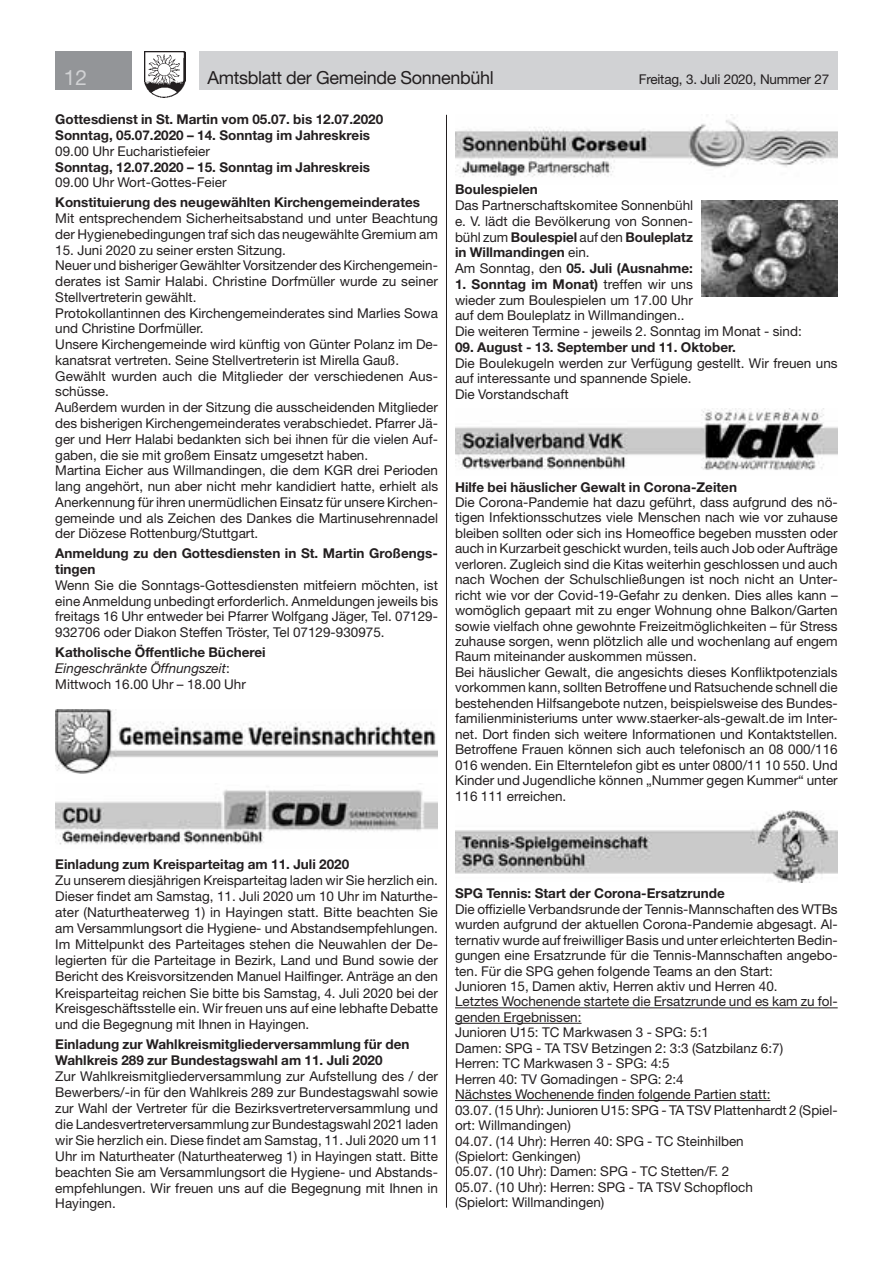
<style>
.page{position:relative;width:893px;height:1263px;background:#fff}
.page>*{position:absolute;margin:0;border:0;box-sizing:border-box;transform-origin:0 0}
.t1{font:21px "Helvetica Neue LT Std";color:#d1d2d4}
.t2{font:18px "Helvetica Neue LT Std";letter-spacing:-.02em;color:#231f20}
.t3{font:13.5px/15.5px "Helvetica Neue LT Std";color:#231f20}
.t4{font:700 13.5px/15.8px "Helvetica Neue LT Std";color:#231f20}
.s1{font-weight:400;font-style:italic}
.s2{font-weight:400}
.s3{font-weight:700}
</style>
<div class="page">
<div style="left:199px;top:51px;width:639px;height:38px;background:#d1d2d4"></div>
<div style="left:55px;top:51px;width:77px;height:38px;background:#939598"></div>
<img style="left:145px;top:51px;width:41px;height:47px">
<img style="left:55px;top:710px;width:383px;height:64px">
<img style="left:55px;top:789px;width:383px;height:56px">
<hr style="left:455px;top:1007px;width:383px;height:1px;background:#231f20">
<hr style="left:455px;top:1023px;width:126px;height:1px;background:#231f20">
<hr style="left:455px;top:1100px;width:315px;height:1px;background:#231f20">
<img style="left:455px;top:117px;width:383px;height:60px">
<img style="left:455px;top:409px;width:383px;height:61px">
<img style="left:455px;top:810px;width:383px;height:72px">
<img style="left:701px;top:200px;width:137px;height:97px">
<hr style="left:446px;top:115px;width:1px;height:1093px;background:#231f20">
<h1 class="t1" style="left:64px;top:65px;width:25px">12</h1>
<h2 class="t2" style="left:207px;top:67px;width:288px">Amtsblatt der Gemeinde Sonnenbühl</h2>
<p class="t3" style="left:639px;top:71px;width:192px">Freitag, 3. Juli 2020, Nummer 27</p>
<p class="t4" style="left:55px;top:111px;width:329px">Gottesdienst in St. Martin vom 05.07. bis 12.07.2020<br>Sonntag, 05.07.2020 – 14. Sonntag im Jahreskreis</p>
<p class="t3" style="left:55px;top:143px;width:156px">09.00 Uhr Eucharistiefeier</p>
<p class="t4" style="left:55px;top:159px;width:316px">Sonntag, 12.07.2020 – 15. Sonntag im Jahreskreis</p>
<p class="t3" style="left:55px;top:175px;width:173px">09.00 Uhr Wort-Gottes-Feier</p>
<p class="t4" style="left:55px;top:194px;width:366px">Konstituierung des neugewählten Kirchengemeinderates</p>
<p class="t3" style="left:55px;top:210px;width:384px">Mit entsprechendem Sicherheitsabstand und unter Beachtung der Hygienebedingungen traf sich das neugewählte Gremium am</p>
<p class="t3" style="left:55px;top:242px;width:384px">15. Juni 2020 zu seiner ersten Sitzung.<br>Neuer und bisheriger Gewählter Vorsitzender des Kirchengemein&shy;derates ist Samir Halabi. Christine Dorfmüller wurde zu seiner Stellvertreterin gewählt.<br>Protokollantinnen des Kirchengemeinderates sind Marlies Sowa und Christine Dorfmüller.<br>Unsere Kirchengemeinde wird künftig von Günter Polanz im De&shy;kanatsrat vertreten. Seine Stellvertreterin ist Mirella Gauß.<br>Gewählt wurden auch die Mitglieder der verschiedenen Aus&shy;schüsse.<br>Außerdem wurden in der Sitzung die ausscheidenden Mitglieder des bisherigen Kirchengemeinderates verabschiedet. Pfarrer Jä&shy;ger und Herr Halabi bedankten sich bei ihnen für die vielen Auf&shy;gaben, die sie mit großem Einsatz umgesetzt haben.<br>Martina Eicher aus Willmandingen, die dem KGR drei Perioden lang angehört, nun aber nicht mehr kandidiert hatte, erhielt als Anerkennung für ihren unermüdlichen Einsatz für unsere Kirchen&shy;gemeinde und als Zeichen des Dankes die Martinusehrennadel der Diözese Rottenburg/Stuttgart.</p>
<p class="t4" style="left:55px;top:545px;width:384px">Anmeldung zu den Gottesdiensten in St. Martin Großengs&shy;tingen</p>
<p class="t3" style="left:55px;top:577px;width:384px;text-align:justify">Wenn Sie die Sonntags-Gottesdiensten mitfeiern möchten, ist eine Anmeldung unbedingt erforderlich. Anmeldungen jeweils bis freitags 16 Uhr entweder bei Pfarrer Wolfgang Jäger, Tel. 07129- 932706 oder Diakon Steffen Tröster, Tel 07129-930975.</p>
<p class="t4" style="left:55px;top:644px;width:212px">Katholische Öffentliche Bücherei<br><span class="s1">Eingeschränkte Öffnungszeit</span><span class="s2">:<br>Mittwoch 16.00 Uhr – 18.00 Uhr</span></p>
<p class="t4" style="left:455px;top:181px;width:84px">Boulespielen</p>
<p class="t3" style="left:455px;top:197px;width:240px">Das Partnerschaftskomitee Sonnenbühl e. V. lädt die Bevölkerung von Sonnen&shy;bühl zum <span class="s3">Boulespiel</span> auf den <span class="s3">Bouleplatz in Willmandingen</span> ein.<br>Am Sonntag, den <span class="s3">05. Juli (Ausnahme:</span></p>
<p class="t3" style="left:455px;top:276px;width:348px"><span class="s3">1. Sonntag im Monat)</span> treffen wir uns<br>wieder zum Boulespielen um 17.00 Uhr<br>auf dem Bouleplatz in Willmandingen..<br>Die weiteren Termine - jeweils 2. Sonntag im Monat - sind:</p>
<p class="t4" style="left:455px;top:339px;width:282px">09. August - 13. September und 11. Oktober.</p>
<p class="t3" style="left:455px;top:355px;width:384px">Die Boulekugeln werden zur Verfügung gestellt. Wir freuen uns auf interessante und spannende Spiele.<br>Die Vorstandschaft</p>
<p class="t4" style="left:455px;top:478px;width:284px">Hilfe bei häuslicher Gewalt in Corona-Zeiten</p>
<p class="t3" style="left:455px;top:494px;width:384px">Die Corona-Pandemie hat dazu geführt, dass aufgrund des nö&shy;tigen Infektionsschutzes viele Menschen nach wie vor zuhause bleiben sollten oder sich ins Homeoffice begeben mussten oder auch in Kurzarbeit geschickt wurden, teils auch Job oder Aufträge verloren. Zugleich sind die Kitas weiterhin geschlossen und auch nach Wochen der Schulschließungen ist noch nicht an Unter&shy;richt wie vor der Covid-19-Gefahr zu denken. Dies alles kann – womöglich gepaart mit zu enger Wohnung ohne Balkon/Garten sowie vielfach ohne gewohnte Freizeitmöglichkeiten – für Stress zuhause sorgen, wenn plötzlich alle und wochenlang auf engem Raum miteinander auskommen müssen.<br>Bei häuslicher Gewalt, die angesichts dieses Konfliktpotenzials vorkommen kann, sollten Betroffene und Ratsuchende schnell die bestehenden Hilfsangebote nutzen, beispielsweise des Bundes&shy;familienministeriums unter www.staerker-als-gewalt.de im Inter&shy;net. Dort finden sich weitere Informationen und Kontaktstellen.<br>Betroffene Frauen können sich auch telefonisch an 08 000/116<br>016 wenden. Ein Elterntelefon gibt es unter 0800/11 10 550. Und Kinder und Jugendliche können „Nummer gegen Kummer“ unter 116 111 erreichen.</p>
<p class="t4" style="left:55px;top:856px;width:295px">Einladung zum Kreisparteitag am 11. Juli 2020</p>
<p class="t3" style="left:55px;top:872px;width:384px;line-height:16px;text-align:justify">Zu unserem diesjährigen Kreisparteitag laden wir Sie herzlich ein.<br>Dieser findet am Samstag, 11. Juli 2020 um 10 Uhr im Naturthe&shy;ater (Naturtheaterweg 1) in Hayingen statt. Bitte beachten Sie am Versammlungsort die Hygiene- und Abstandsempfehlungen.<br>Im Mittelpunkt des Parteitages stehen die Neuwahlen der De&shy;legierten für die Parteitage in Bezirk, Land und Bund sowie der Bericht des Kreisvorsitzenden Manuel Hailfinger. Anträge an den Kreisparteitag reichen Sie bitte bis Samstag, 4. Juli 2020 bei der Kreisgeschäftsstelle ein. Wir freuen uns auf eine lebhafte Debatte und die Begegnung mit Ihnen in Hayingen.</p>
<p class="t4" style="left:55px;top:1036px;width:356px">Einladung zur Wahlkreismitgliederversammlung für den<br>Wahlkreis 289 zur Bundestagswahl am 11. Juli 2020</p>
<p class="t3" style="left:55px;top:1068px;width:384px;line-height:15.9px;text-align:justify">Zur Wahlkreismitgliederversammlung zur Aufstellung des / der Bewerbers/-in für den Wahlkreis 289 zur Bundestagswahl sowie zur Wahl der Vertreter für die Bezirksvertreterversammlung und die Landesvertreterversammlung zur Bundestagswahl 2021 laden wir Sie herzlich ein. Diese findet am Samstag, 11. Juli 2020 um 11<br>Uhr im Naturtheater (Naturtheaterweg 1) in Hayingen statt. Bitte beachten Sie am Versammlungsort die Hygiene- und Abstands&shy;empfehlungen. Wir freuen uns auf die Begegnung mit Ihnen in Hayingen.</p>
<p class="t4" style="left:455px;top:885px;width:271px">SPG Tennis: Start der Corona-Ersatzrunde</p>
<p class="t3" style="left:455px;top:901px;width:384px">Die offizielle Verbandsrunde der Tennis-Mannschaften des WTBs wurden aufgrund der aktuellen Corona-Pandemie abgesagt. Al&shy;ternativ wurde auf freiwilliger Basis und unter erleichterten Bedin&shy;gungen eine Ersatzrunde für die Tennis-Mannschaften angebo&shy;ten. Für die SPG gehen folgende Teams an den Start:<br>Junioren 15, Damen aktiv, Herren aktiv und Herren 40.<br>Letztes Wochenende startete die Ersatzrunde und es kam zu fol&shy;genden Ergebnissen:<br>Junioren U15: TC Markwasen 3 - SPG: 5:1<br>Damen: SPG - TA TSV Betzingen 2: 3:3 (Satzbilanz 6:7)<br>Herren: TC Markwasen 3 - SPG: 4:5<br>Herren 40: TV Gomadingen - SPG: 2:4<br>Nächstes Wochenende finden folgende Partien statt:<br>03.07. (15 Uhr): Junioren U15: SPG - TA TSV Plattenhardt 2 (Spiel&shy;ort: Willmandingen)<br>04.07. (14 Uhr): Herren 40: SPG - TC Steinhilben<br>(Spielort: Genkingen)<br>05.07. (10 Uhr): Damen: SPG - TC Stetten/F. 2<br>05.07. (10 Uhr): Herren: SPG - TA TSV Schopfloch<br>(Spielort: Willmandingen)</p>
</div>
